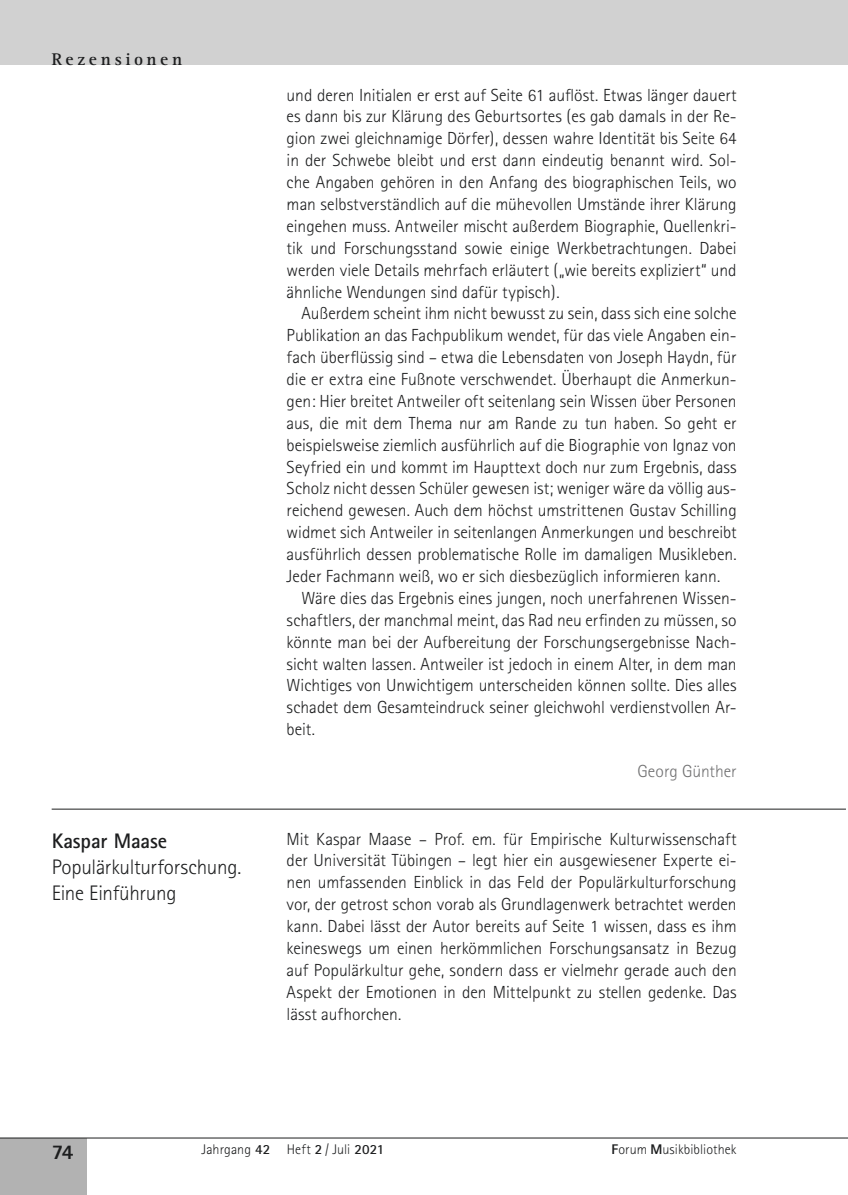
<style>
.page{position:relative;width:848px;height:1195px;background:#fff}
.page>*{position:absolute;margin:0;border:0;box-sizing:border-box;transform-origin:0 0}
.t1{font:21px/26.2px "Rotis Sans Serif Light 31";letter-spacing:-.01em;color:#1d1e1f}
.t2{font:700 21px "Rotis Sans Serif";letter-spacing:-.005em;color:#1d1e1f}
.t3{font:800 21px "Rotis Sans Serif";color:#1d1e1f}
.t4{font:17.5px/21.9px "Rotis Sans Serif Light 31";color:#1d1e1f;text-align:justify}
.t5{font:17.5px "Rotis Sans Serif Light 31";color:#707071}
.t6{font:700 17.5px "Rotis Serif";letter-spacing:.205em;color:#1d1e1f}
.t7{font:14px "Rotis Sans Serif Light 34";letter-spacing:.005em;color:#1d1e1f}
.t8{font:14px "Rotis Sans Serif Light 5";letter-spacing:.005em;color:#1d1e1f}
.s1{font-family:"Rotis Sans Serif";font-weight:700}
.s2{font-family:"Rotis Sans Serif";font-weight:800}
</style>
<div class="page">
<div style="left:0;top:0;width:845px;height:65px;background:#d1d1d1"></div>
<hr style="left:845px;top:0;width:2px;height:65px;background:#d1d1d1">
<div style="left:0;top:1138px;width:86px;height:57px;background:#b2b2b2"></div>
<hr style="left:0;top:1137px;width:845px;height:1px;background:#1d1e1f">
<hr style="left:52px;top:809px;width:793px;height:1px;background:#1d1e1f">
<p class="t6" style="left:52px;top:49px;width:132px">Rezensionen</p>
<p class="t2" style="left:52px;top:827px;width:117px">Kaspar Maase</p>
<p class="t1" style="left:52px;top:854px;width:191px">Populärkulturforschung.<br>Eine Einführung</p>
<p class="t4" style="left:286px;top:84px;width:451px">und deren Initialen er erst auf Seite 61 auflöst. Etwas länger dauert es dann bis zur Klärung des Geburtsortes (es gab damals in der Re&shy;gion zwei gleichnamige Dörfer), dessen wahre Identität bis Seite 64 in der Schwebe bleibt und erst dann eindeutig benannt wird. Sol&shy;che Angaben gehören in den Anfang des biographischen Teils, wo man selbstverständlich auf die mühevollen Umstände ihrer Klärung eingehen muss. Antweiler mischt außerdem Biographie, Quellenkri&shy;tik und Forschungsstand sowie einige Werkbetrachtungen. Dabei werden viele Details mehrfach erläutert („wie bereits expliziert“ und ähnliche Wendungen sind dafür typisch).</p>
<p class="t4" style="left:301px;top:302px;width:436px">Außerdem scheint ihm nicht bewusst zu sein, dass sich eine solche</p>
<p class="t4" style="left:286px;top:324px;width:451px">Publikation an das Fachpublikum wendet, für das viele Angaben ein-</p>
<p class="t4" style="left:286px;top:346px;width:451px">fach überflüssig sind – etwa die Lebensdaten von Joseph Haydn, für</p>
<p class="t4" style="left:286px;top:368px;width:451px">die er extra eine Fußnote verschwendet. Überhaupt die Anmerkun-</p>
<p class="t4" style="left:286px;top:390px;width:451px">gen: Hier breitet Antweiler oft seitenlang sein Wissen über Personen</p>
<p class="t4" style="left:286px;top:412px;width:451px">aus, die mit dem Thema nur am Rande zu tun haben. So geht er</p>
<p class="t4" style="left:286px;top:434px;width:451px">beispielsweise ziemlich ausführlich auf die Biographie von Ignaz von</p>
<p class="t4" style="left:286px;top:456px;width:451px">Seyfried ein und kommt im Haupttext doch nur zum Ergebnis, dass</p>
<p class="t4" style="left:286px;top:477px;width:451px">Scholz nicht dessen Schüler gewesen ist; weniger wäre da völlig aus-</p>
<p class="t4" style="left:286px;top:499px;width:451px">reichend gewesen. Auch dem höchst umstrittenen Gustav Schilling</p>
<p class="t4" style="left:286px;top:521px;width:451px">widmet sich Antweiler in seitenlangen Anmerkungen und beschreibt</p>
<p class="t4" style="left:286px;top:543px;width:451px">ausführlich dessen problematische Rolle im damaligen Musikleben.</p>
<p class="t4" style="left:286px;top:565px;width:435px">Jeder Fachmann weiß, wo er sich diesbezüglich informieren kann.</p>
<p class="t4" style="left:301px;top:587px;width:436px">Wäre dies das Ergebnis eines jungen, noch unerfahrenen Wissen-</p>
<p class="t4" style="left:286px;top:609px;width:451px">schaftlers, der manchmal meint, das Rad neu erfinden zu müssen, so</p>
<p class="t4" style="left:286px;top:631px;width:451px">könnte man bei der Aufbereitung der Forschungsergebnisse Nach-</p>
<p class="t4" style="left:286px;top:652px;width:451px">sicht walten lassen. Antweiler ist jedoch in einem Alter, in dem man</p>
<p class="t4" style="left:286px;top:674px;width:451px">Wichtiges von Unwichtigem unterscheiden können sollte. Dies alles</p>
<p class="t4" style="left:286px;top:696px;width:451px">schadet dem Gesamteindruck seiner gleichwohl verdienstvollen Ar-</p>
<p class="t4" style="left:286px;top:718px;width:30px">beit.</p>
<p class="t5" style="left:637px;top:761px;width:101px">Georg Günther</p>
<p class="t4" style="left:286px;top:827px;width:451px">Mit Kaspar Maase – Prof. em. für Empirische Kulturwissenschaft der Universität Tübingen – legt hier ein ausgewiesener Experte ei&shy;nen umfassenden Einblick in das Feld der Populärkulturforschung vor, der getrost schon vorab als Grundlagenwerk betrachtet werden kann. Dabei lässt der Autor bereits auf Seite 1 wissen, dass es ihm keineswegs um einen herkömmlichen Forschungsansatz in Bezug auf Populärkultur gehe, sondern dass er vielmehr gerade auch den Aspekt der Emotionen in den Mittelpunkt zu stellen gedenke. Das lässt aufhorchen.</p>
<p class="t3" style="left:52px;top:1138px;width:23px">74</p>
<p class="t7" style="left:201px;top:1141px;width:184px">Jahrgang <span class="s1">42</span> Heft <span class="s1">2</span> / Juli <span class="s1">2021</span></p>
<p class="t8" style="left:611px;top:1141px;width:127px"><span class="s2">F</span>orum <span class="s2">M</span>usikbibliothek</p>
</div>
